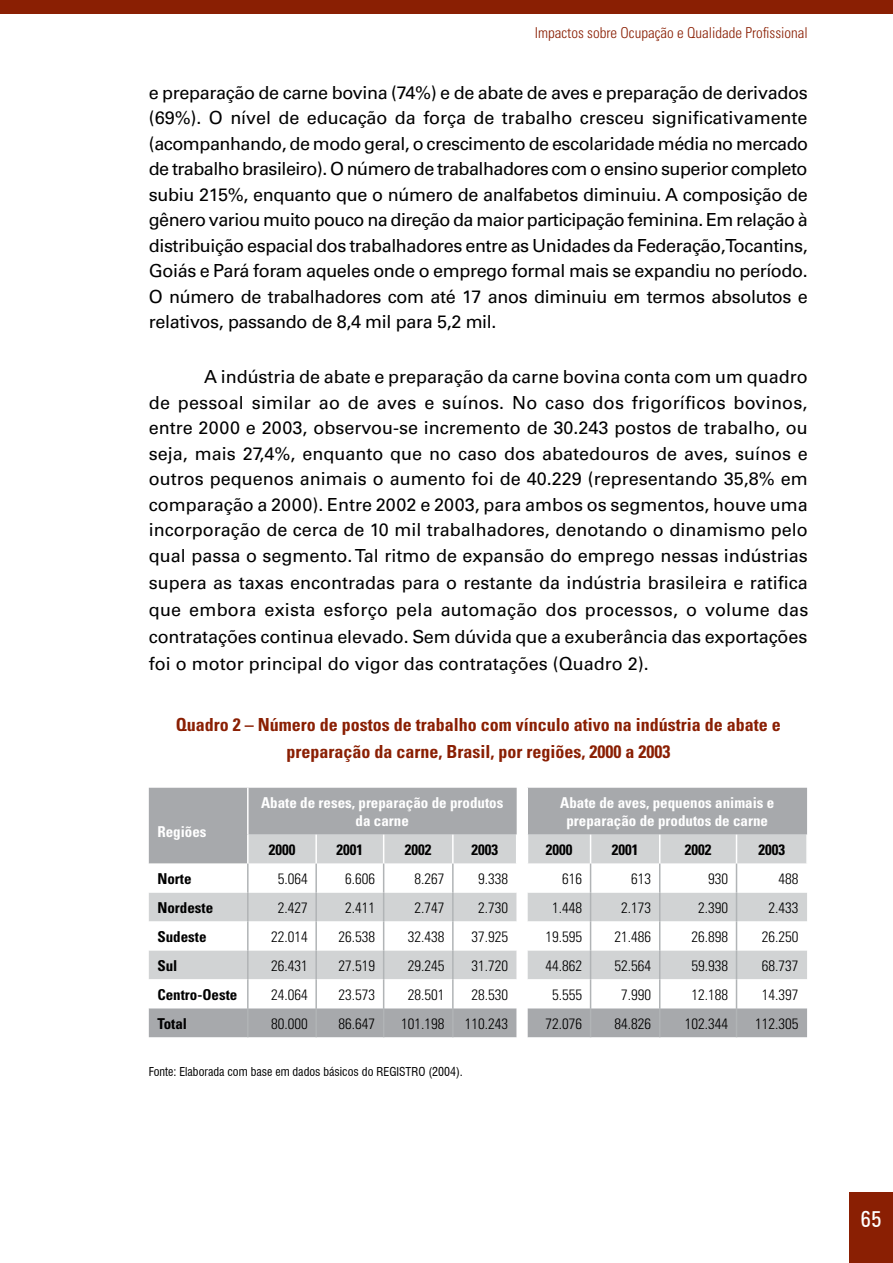
<style>
.page{position:relative;width:893px;height:1263px;background:#fff}
.page>*{position:absolute;margin:0;border:0;box-sizing:border-box;transform-origin:0 0}
.t1{font:condensed 22.5px "Zurich BT";color:#fff}
.t2{font:18px/26.1px "Univers";letter-spacing:-.005em;color:#000;text-align:justify}
.t3{font:700 condensed 18px/27px "Univers";color:#8a1f03;text-align:center}
.t4{font:300 condensed 15px "Univers";color:#000}
.t5{font:700 condensed 15px/18px "Univers";color:#fff;text-align:center}
.t6{font:700 condensed 15px "Univers";color:#000}
.t7{font:300 condensed 15px "Univers";color:#8a1f03}
.t8{font:condensed 12px "Swiss 721 BT";color:#000}
</style>
<div class="page">
<div style="left:0;top:0;width:893px;height:14px;background:#8a1f03"></div>
<div style="left:849px;top:1192px;width:44px;height:71px;background:#8a1f03"></div>
<div style="left:149px;top:788px;width:658px;height:47px;background:#a7a9ac"></div>
<div style="left:517px;top:788px;width:10px;height:47px;background:#fff"></div>
<svg style="left:149px;top:835px;width:657px;height:29px;background:#cbcdce"></svg>
<svg style="left:149px;top:864px;width:658px;height:173px"></svg>
<hr style="left:247px;top:788px;width:2px;height:47px;background:#fff">
<hr style="left:247px;top:835px;width:2px;height:29px;background:#fff">
<hr style="left:315px;top:835px;width:2px;height:29px;background:#fff">
<hr style="left:452px;top:835px;width:2px;height:29px;background:#fff">
<svg style="left:516px;top:835px;width:12px;height:173px"></svg>
<hr style="left:247px;top:864px;width:2px;height:28px;background:#b1b4b6">
<hr style="left:315px;top:864px;width:2px;height:28px;background:#b1b4b6">
<hr style="left:452px;top:864px;width:2px;height:28px;background:#b1b4b6">
<hr style="left:247px;top:892px;width:2px;height:29px;background:#b1b4b6">
<hr style="left:315px;top:892px;width:2px;height:29px;background:#b1b4b6">
<hr style="left:452px;top:892px;width:2px;height:29px;background:#b1b4b6">
<hr style="left:247px;top:921px;width:2px;height:29px;background:#b1b4b6">
<hr style="left:315px;top:921px;width:2px;height:29px;background:#b1b4b6">
<hr style="left:452px;top:921px;width:2px;height:29px;background:#b1b4b6">
<hr style="left:247px;top:950px;width:2px;height:29px;background:#b1b4b6">
<hr style="left:315px;top:950px;width:2px;height:29px;background:#b1b4b6">
<hr style="left:452px;top:950px;width:2px;height:29px;background:#b1b4b6">
<hr style="left:247px;top:979px;width:2px;height:29px;background:#b1b4b6">
<hr style="left:315px;top:979px;width:2px;height:29px;background:#b1b4b6">
<hr style="left:452px;top:979px;width:2px;height:29px;background:#b1b4b6">
<hr style="left:247px;top:1008px;width:2px;height:29px;background:#b1b4b6">
<hr style="left:315px;top:1008px;width:2px;height:29px;background:#b1b4b6">
<svg style="left:383px;top:835px;width:1px;height:202px"></svg>
<hr style="left:452px;top:1008px;width:2px;height:29px;background:#b1b4b6">
<svg style="left:590px;top:835px;width:1px;height:202px"></svg>
<svg style="left:659px;top:835px;width:1px;height:202px"></svg>
<svg style="left:736px;top:835px;width:1px;height:202px"></svg>
<p class="t7" style="left:535px;top:24px;width:275px">Impactos sobre Ocupação e Qualidade Profissional</p>
<p class="t2" style="left:149px;top:80px;width:661px;line-height:25.5px">e preparação de carne bovina (74%) e de abate de aves e preparação de derivados (69%). O nível de educação da força de trabalho cresceu significativamente (acompanhando, de modo geral, o crescimento de escolaridade média no mercado de trabalho brasileiro). O número de trabalhadores com o ensino superior completo subiu 215%, enquanto que o número de analfabetos diminuiu. A composição de gênero variou muito pouco na direção da maior participação feminina. Em relação à distribuição espacial dos trabalhadores entre as Unidades da Federação, Tocantins, Goiás e Pará foram aqueles onde o emprego formal mais se expandiu no período.<br>O número de trabalhadores com até 17 anos diminuiu em termos absolutos e relativos, passando de 8,4 mil para 5,2 mil.</p>
<p class="t2" style="left:149px;top:364px;width:661px;text-indent:55px">A indústria de abate e preparação da carne bovina conta com um quadro de pessoal similar ao de aves e suínos. No caso dos frigoríficos bovinos, entre 2000 e 2003, observou-se incremento de 30.243 postos de trabalho, ou seja, mais 27,4%, enquanto que no caso dos abatedouros de aves, suínos e outros pequenos animais o aumento foi de 40.229 (representando 35,8% em comparação a 2000). Entre 2002 e 2003, para ambos os segmentos, houve uma incorporação de cerca de 10 mil trabalhadores, denotando o dinamismo pelo qual passa o segmento. Tal ritmo de expansão do emprego nessas indústrias supera as taxas encontradas para o restante da indústria brasileira e ratifica que embora exista esforço pela automação dos processos, o volume das contratações continua elevado. Sem dúvida que a exuberância das exportações foi o motor principal do vigor das contratações (Quadro 2).</p>
<p class="t3" style="left:176px;top:711px;width:606px">Quadro 2 – Número de postos de trabalho com vínculo ativo na indústria de abate e preparação da carne, Brasil, por regiões, 2000 a 2003</p>
<p class="t5" style="left:157px;top:822px;width:51px">Regiões</p>
<p class="t5" style="left:261px;top:794px;width:244px">Abate de reses, preparação de produtos da carne</p>
<p class="t5" style="left:560px;top:794px;width:216px">Abate de aves, pequenos animais e preparação de produtos de carne</p>
<p class="t6" style="left:269px;top:840px;width:28px">2000</p>
<p class="t6" style="left:337px;top:840px;width:28px">2001</p>
<p class="t6" style="left:405px;top:840px;width:28px">2002</p>
<p class="t6" style="left:471px;top:840px;width:28px">2003</p>
<p class="t6" style="left:546px;top:840px;width:28px">2000</p>
<p class="t6" style="left:612px;top:840px;width:28px">2001</p>
<p class="t6" style="left:685px;top:840px;width:28px">2002</p>
<p class="t6" style="left:758px;top:840px;width:28px">2003</p>
<p class="t6" style="left:157px;top:869px;width:36px">Norte</p>
<p class="t4" style="left:278px;top:870px;width:31px">5.064</p>
<p class="t4" style="left:345px;top:870px;width:31px">6.606</p>
<p class="t4" style="left:414px;top:870px;width:31px">8.267</p>
<p class="t4" style="left:478px;top:870px;width:31px">9.338</p>
<p class="t4" style="left:562px;top:870px;width:21px">616</p>
<p class="t4" style="left:631px;top:870px;width:21px">613</p>
<p class="t4" style="left:708px;top:870px;width:21px">930</p>
<p class="t4" style="left:779px;top:870px;width:21px">488</p>
<p class="t6" style="left:157px;top:898px;width:57px">Nordeste</p>
<p class="t4" style="left:278px;top:899px;width:31px">2.427</p>
<p class="t4" style="left:345px;top:899px;width:31px">2.411</p>
<p class="t4" style="left:414px;top:899px;width:31px">2.747</p>
<p class="t4" style="left:478px;top:899px;width:31px">2.730</p>
<p class="t4" style="left:552px;top:899px;width:31px">1.448</p>
<p class="t4" style="left:621px;top:899px;width:31px">2.173</p>
<p class="t4" style="left:698px;top:899px;width:31px">2.390</p>
<p class="t4" style="left:769px;top:899px;width:31px">2.433</p>
<p class="t6" style="left:157px;top:927px;width:51px">Sudeste</p>
<p class="t4" style="left:271px;top:927px;width:38px">22.014</p>
<p class="t4" style="left:338px;top:927px;width:38px">26.538</p>
<p class="t4" style="left:408px;top:927px;width:38px">32.438</p>
<p class="t4" style="left:472px;top:927px;width:38px">37.925</p>
<p class="t4" style="left:545px;top:927px;width:38px">19.595</p>
<p class="t4" style="left:615px;top:927px;width:38px">21.486</p>
<p class="t4" style="left:691px;top:927px;width:38px">26.898</p>
<p class="t4" style="left:762px;top:927px;width:38px">26.250</p>
<p class="t6" style="left:157px;top:956px;width:22px">Sul</p>
<p class="t4" style="left:271px;top:956px;width:38px">26.431</p>
<p class="t4" style="left:338px;top:956px;width:38px">27.519</p>
<p class="t4" style="left:408px;top:956px;width:38px">29.245</p>
<p class="t4" style="left:472px;top:956px;width:38px">31.720</p>
<p class="t4" style="left:545px;top:956px;width:38px">44.862</p>
<p class="t4" style="left:615px;top:956px;width:38px">52.564</p>
<p class="t4" style="left:691px;top:956px;width:38px">59.938</p>
<p class="t4" style="left:762px;top:956px;width:38px">68.737</p>
<p class="t6" style="left:157px;top:985px;width:81px">Centro-Oeste</p>
<p class="t4" style="left:271px;top:985px;width:38px">24.064</p>
<p class="t4" style="left:338px;top:985px;width:38px">23.573</p>
<p class="t4" style="left:408px;top:985px;width:38px">28.501</p>
<p class="t4" style="left:472px;top:985px;width:38px">28.530</p>
<p class="t4" style="left:552px;top:985px;width:31px">5.555</p>
<p class="t4" style="left:621px;top:985px;width:31px">7.990</p>
<p class="t4" style="left:691px;top:985px;width:38px">12.188</p>
<p class="t4" style="left:762px;top:985px;width:38px">14.397</p>
<p class="t6" style="left:157px;top:1014px;width:31px">Total</p>
<p class="t4" style="left:271px;top:1014px;width:38px">80.000</p>
<p class="t4" style="left:338px;top:1014px;width:38px">86.647</p>
<p class="t4" style="left:401px;top:1014px;width:45px">101.198</p>
<p class="t4" style="left:465px;top:1014px;width:45px">110.243</p>
<p class="t4" style="left:545px;top:1014px;width:38px">72.076</p>
<p class="t4" style="left:615px;top:1014px;width:38px">84.826</p>
<p class="t4" style="left:685px;top:1014px;width:45px">102.344</p>
<p class="t4" style="left:755px;top:1014px;width:45px">112.305</p>
<p class="t8" style="left:149px;top:1064px;width:316px">Fonte: Elaborada com base em dados básicos do REGISTRO (2004).</p>
<p class="t1" style="left:860px;top:1205px;width:23px">65</p>
</div>
